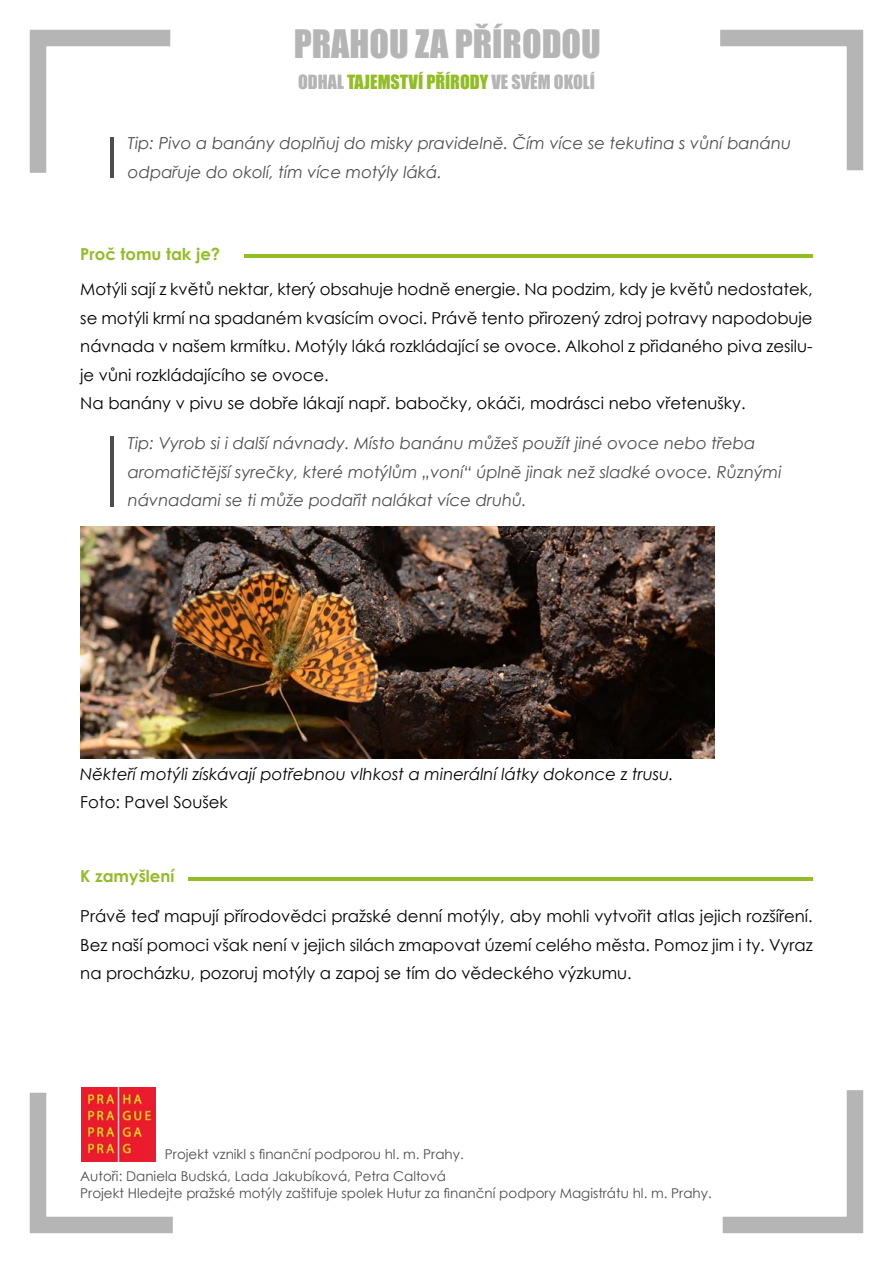
<style>
.page{position:relative;width:893px;height:1263px;background:#fff}
.page>*{position:absolute;margin:0;border:0;box-sizing:border-box;transform-origin:0 0}
.t1{font:36px "Impact";color:#b5b5b5}
.t2{font:18px "Impact";color:#b5b5b5}
.t3{font:16.5px/28.5px "Century Gothic";color:#000}
.t4{font:italic 16.5px/28.5px "Century Gothic";color:#4d4d4d}
.t5{font:italic 16.5px "Century Gothic";color:#000}
.t6{font:700 16.5px "Century Gothic";color:#93bc26}
.t7{font:13.5px/16.2px "Century Gothic";color:#4d4d4d}
.s1{color:#92bd25}
</style>
<div class="page">
<svg style="left:29px;top:29px;width:142px;height:149px"></svg>
<svg style="left:720px;top:29px;width:144px;height:142px"></svg>
<svg style="left:722px;top:1090px;width:142px;height:144px"></svg>
<svg style="left:29px;top:1087px;width:144px;height:147px"></svg>
<hr style="left:244px;top:254px;width:569px;height:4px;background:#93bc26">
<hr style="left:188px;top:877px;width:625px;height:3px;background:#93bc26">
<img style="left:80px;top:526px;width:634px;height:233px">
<hr style="left:111px;top:137px;width:3px;height:41px;background:#4d4d4d">
<hr style="left:111px;top:437px;width:3px;height:70px;background:#4d4d4d">
<img style="left:81px;top:1087px;width:74px;height:74px">
<h1 class="t1" style="left:294px;top:16px;width:309px">PRAHOU ZA PŘÍRODOU</h1>
<p class="t2" style="left:298px;top:68px;width:298px">ODHAL <span class="s1">TAJEMSTVÍ PŘÍRODY</span> VE SVÉM OKOLÍ</p>
<p class="t4" style="left:128px;top:129px;width:665px">Tip: Pivo a banány doplňuj do misky pravidelně. Čím více se tekutina s vůní banánu odpařuje do okolí, tím více motýly láká.</p>
<p class="t6" style="left:80px;top:242px;width:141px">Proč tomu tak je?</p>
<p class="t3" style="left:80px;top:275px;width:734px">Motýli sají z květů nektar, který obsahuje hodně energie. Na podzim, kdy je květů nedostatek, se motýli krmí na spadaném kvasícím ovoci. Právě tento přirozený zdroj potravy napodobuje návnada v našem krmítku. Motýly láká rozkládající se ovoce. Alkohol z přidaného piva zesilu&shy;je vůni rozkládajícího se ovoce.<br>Na banány v pivu se dobře lákají např. babočky, okáči, modrásci nebo vřetenušky.</p>
<p class="t4" style="left:128px;top:429px;width:655px">Tip: Vyrob si i další návnady. Místo banánu můžeš použít jiné ovoce nebo třeba aromatičtější syrečky, které motýlům „voní“ úplně jinak než sladké ovoce. Různými návnadami se ti může podařit nalákat více druhů.</p>
<p class="t5" style="left:80px;top:762px;width:595px">Někteří motýli získávají potřebnou vlhkost a minerální látky dokonce z trusu.</p>
<p class="t3" style="left:80px;top:788px;width:149px">Foto: Pavel Soušek</p>
<p class="t6" style="left:80px;top:864px;width:96px">K zamyšlení</p>
<p class="t3" style="left:80px;top:902px;width:734px;text-align:justify">Právě teď mapují přírodovědci pražské denní motýly, aby mohli vytvořit atlas jejich rozšíření.<br>Bez naší pomoci však není v jejich silách zmapovat území celého města. Pomoz jim i ty. Vyraz na procházku, pozoruj motýly a zapoj se tím do vědeckého výzkumu.</p>
<p class="t7" style="left:165px;top:1146px;width:300px">Projekt vznikl s finanční podporou hl. m. Prahy.</p>
<p class="t7" style="left:80px;top:1168px;width:633px">Autoři: Daniela Budská, Lada Jakubíková, Petra Caltová<br>Projekt Hledejte pražské motýly zaštiťuje spolek Hutur za finanční podpory Magistrátu hl. m. Prahy.</p>
</div>
